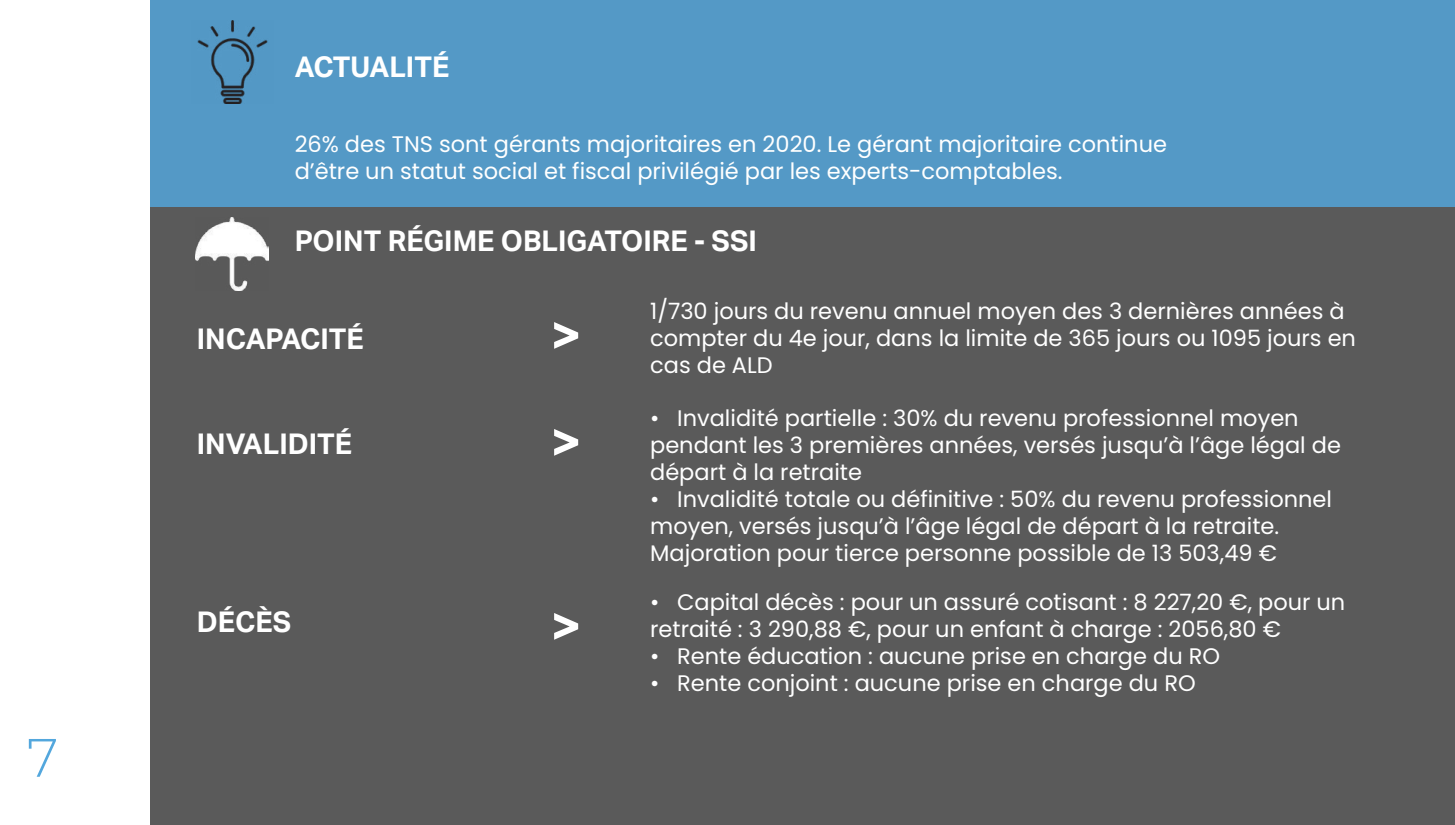
<style>
.page{position:relative;width:1455px;height:825px;background:#fff}
.page>*{position:absolute;margin:0;border:0;box-sizing:border-box;transform-origin:0 0}
.t1{font:300 54px "Montserrat";color:#53a7dd}
.t2{font:700 52.5px "Aktiv Grotesk";color:#fff}
.t3{font:700 28.5px "Aktiv Grotesk";color:#fff}
.t4{font:22.5px/27px "Poppins";color:#fff}
</style>
<div class="page">
<div style="left:150px;top:0;width:1305px;height:825px;background:#5a5a5a"></div>
<div style="left:150px;top:0;width:1305px;height:206px;background:#5499c6"></div>
<img style="left:197px;top:21px;width:71px;height:82px">
<img style="left:196px;top:217px;width:73px;height:74px">
<h1 class="t1" style="left:27px;top:721px;width:33px">7</h1>
<p class="t3" style="left:295px;top:50px;width:156px">ACTUALITÉ</p>
<p class="t4" style="left:295px;top:131px;width:874px">26% des TNS sont gérants majoritaires en 2020. Le gérant majoritaire continue d’être un statut social et fiscal privilégié par les experts-comptables.</p>
<p class="t3" style="left:295px;top:225px;width:464px">POINT RÉGIME OBLIGATOIRE - SSI</p>
<p class="t3" style="left:197px;top:322px;width:168px">INCAPACITÉ</p>
<h2 class="t2" style="left:551px;top:304px;width:33px">&gt;</h2>
<p class="t3" style="left:197px;top:427px;width:157px">INVALIDITÉ</p>
<h2 class="t2" style="left:551px;top:411px;width:33px">&gt;</h2>
<p class="t3" style="left:197px;top:605px;width:96px">DÉCÈS</p>
<h2 class="t2" style="left:551px;top:595px;width:33px">&gt;</h2>
<p class="t4" style="left:650px;top:298px;width:707px">1/730 jours du revenu annuel moyen des 3 dernières années à compter du 4e jour, dans la limite de 365 jours ou 1095 jours en cas de ALD</p>
<p class="t4" style="left:650px;top:405px;width:692px">• Invalidité partielle : 30% du revenu professionnel moyen pendant les 3 premières années, versés jusqu’à l’âge légal de départ à la retraite</p>
<p class="t4" style="left:650px;top:486px;width:683px">• Invalidité totale ou définitive : 50% du revenu professionnel moyen, versés jusqu’à l’âge légal de départ à la retraite.<br>Majoration pour tierce personne possible de 13 503,49 €</p>
<p class="t4" style="left:650px;top:589px;width:697px">• Capital décès : pour un assuré cotisant : 8 227,20 €, pour un retraité : 3 290,88 €, pour un enfant à charge : 2056,80 €</p>
<p class="t4" style="left:650px;top:643px;width:571px">• Rente éducation : aucune prise en charge du RO</p>
<p class="t4" style="left:650px;top:670px;width:547px">• Rente conjoint : aucune prise en charge du RO</p>
</div>
